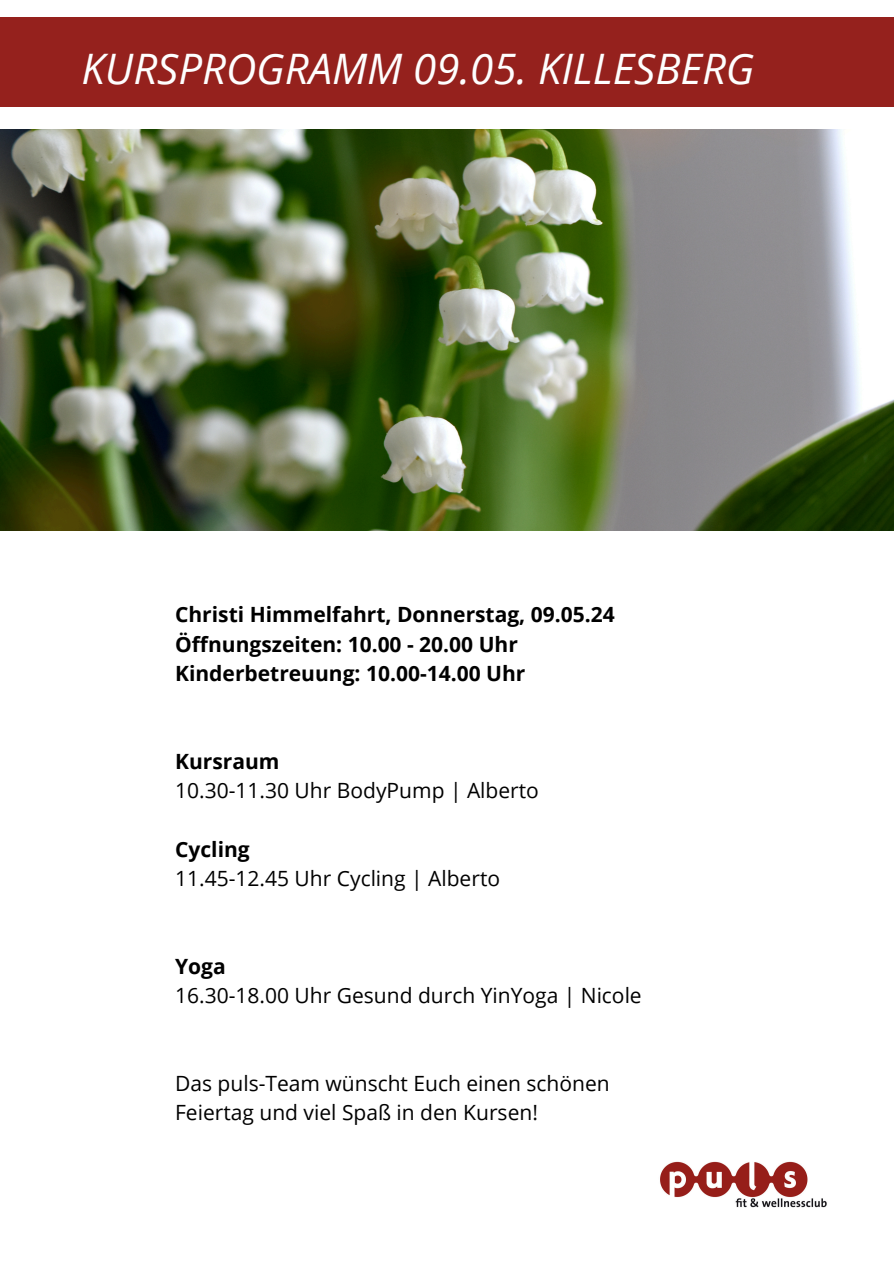
<style>
.page{position:relative;width:894px;height:1264px;background:#fff}
.page>*{position:absolute;margin:0;border:0;box-sizing:border-box;transform-origin:0 0}
.t1{font:italic 42px "Open Sans";color:#fefefe}
.t2{font:21px "Open Sans";color:#000}
.t3{font:700 21px/29.2px "Open Sans";color:#000}
</style>
<div class="page">
<img style="left:660px;top:1161px;width:167px;height:47px">
<div style="left:0;top:17px;width:893px;height:90px;background:#95211d"></div>
<img style="left:0;top:129px;width:893px;height:401px">
<p class="t1" style="left:81px;top:39px;width:674px">KURSPROGRAMM 09.05. KILLESBERG</p>
<p class="t3" style="left:175px;top:599px;width:441px">Christi Himmelfahrt, Donnerstag, 09.05.24<br>Öffnungszeiten: 10.00 - 20.00 Uhr<br>Kinderbetreuung: 10.00-14.00 Uhr</p>
<h2 class="t3" style="left:175px;top:746px;width:106px">Kursraum</h2>
<p class="t2" style="left:175px;top:775px;width:365px">10.30-11.30 Uhr BodyPump | Alberto</p>
<p class="t3" style="left:175px;top:833px;width:76px">Cycling</p>
<p class="t2" style="left:175px;top:863px;width:326px">11.45-12.45 Uhr Cycling | Alberto</p>
<p class="t3" style="left:175px;top:950px;width:52px">Yoga</p>
<p class="t2" style="left:175px;top:980px;width:468px">16.30-18.00 Uhr Gesund durch YinYoga | Nicole</p>
<p class="t2" style="left:175px;top:1068px;width:436px">Das puls-Team wünscht Euch einen schönen</p>
<p class="t2" style="left:175px;top:1097px;width:364px">Feiertag und viel Spaß in den Kursen!</p>
</div>
